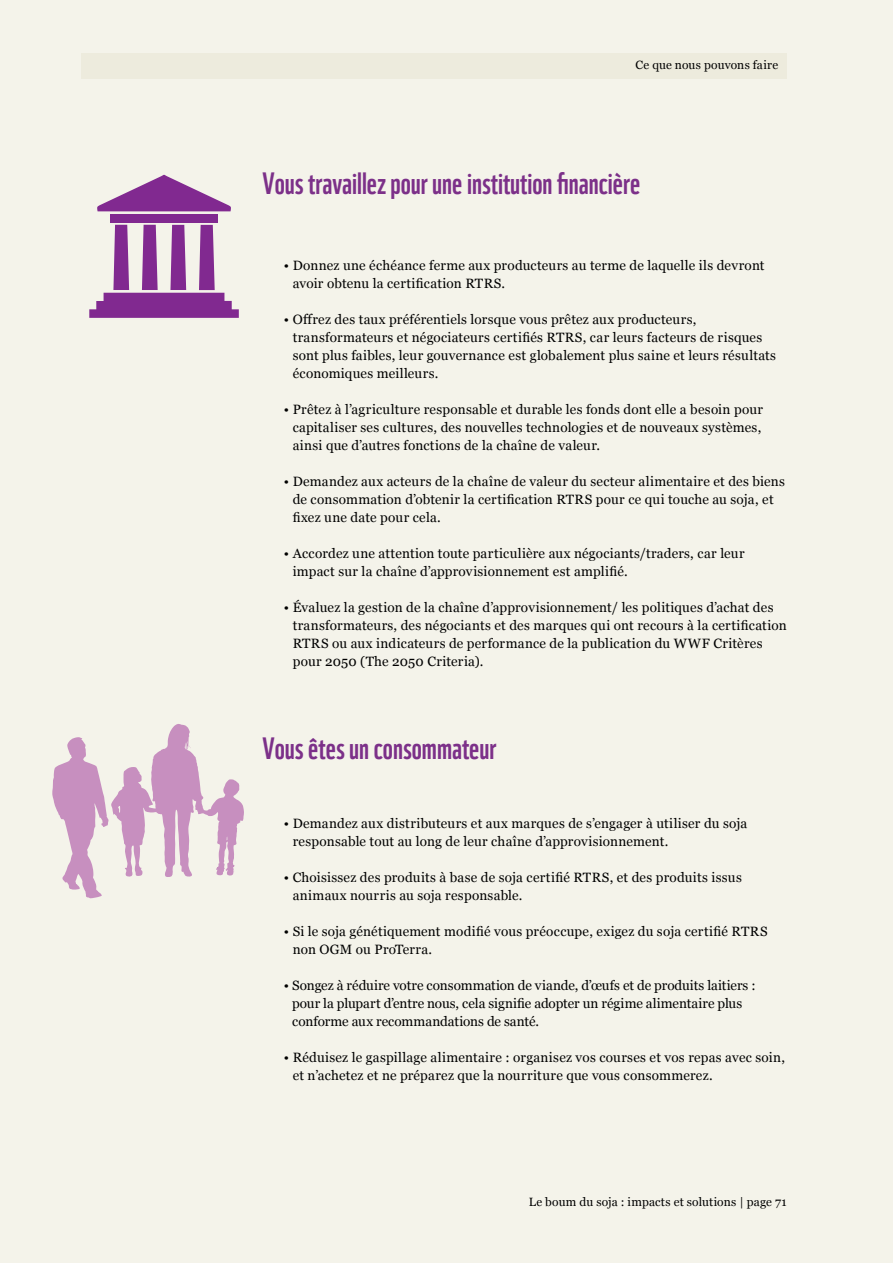
<style>
.page{position:relative;width:893px;height:1263px;background:#f4f3ea}
.page>*{position:absolute;margin:0;border:0;box-sizing:border-box;transform-origin:0 0}
.t1{font:30px "WWF";color:#7c3089}
.t2{font:13.5px/18px "Georgia";letter-spacing:.01em;color:#000}
.t3{font:12px "Georgia";letter-spacing:.015em;color:#000}
</style>
<div class="page">
<div style="left:81px;top:53px;width:706px;height:26px;background:#edebdd"></div>
<svg style="left:97px;top:175px;width:134px;height:36px"></svg>
<div style="left:110px;top:214px;width:108px;height:8px;background:#812990"></div>
<svg style="left:89px;top:225px;width:150px;height:93px"></svg>
<svg style="left:52px;top:724px;width:192px;height:175px"></svg>
<p class="t3" style="left:635px;top:56px;width:144px">Ce que nous pouvons faire</p>
<h1 class="t1" style="left:263px;top:160px;width:380px">Vous travaillez pour une institution financière</h1>
<p class="t2" style="left:293px;top:256px;width:473px;text-indent:-9px">• Donnez une échéance ferme aux producteurs au terme de laquelle ils devront avoir obtenu la certification RTRS.</p>
<p class="t2" style="left:293px;top:310px;width:485px;text-indent:-9px">• Offrez des taux préférentiels lorsque vous prêtez aux producteurs, transformateurs et négociateurs certifiés RTRS, car leurs facteurs de risques sont plus faibles, leur gouvernance est globalement plus saine et leurs résultats économiques meilleurs.</p>
<p class="t2" style="left:293px;top:400px;width:472px;text-indent:-9px">• Prêtez à l’agriculture responsable et durable les fonds dont elle a besoin pour capitaliser ses cultures, des nouvelles technologies et de nouveaux systèmes, ainsi que d’autres fonctions de la chaîne de valeur.</p>
<p class="t2" style="left:293px;top:472px;width:494px;text-indent:-9px">• Demandez aux acteurs de la chaîne de valeur du secteur alimentaire et des biens de consommation d’obtenir la certification RTRS pour ce qui touche au soja, et fixez une date pour cela.</p>
<p class="t2" style="left:293px;top:544px;width:453px;text-indent:-9px">• Accordez une attention toute particulière aux négociants/traders, car leur impact sur la chaîne d’approvisionnement est amplifié.</p>
<p class="t2" style="left:293px;top:598px;width:496px;text-indent:-9px">• Évaluez la gestion de la chaîne d’approvisionnement/ les politiques d’achat des transformateurs, des négociants et des marques qui ont recours à la certification RTRS ou aux indicateurs de performance de la publication du WWF Critères pour 2050 (The 2050 Criteria).</p>
<h1 class="t1" style="left:263px;top:725px;width:236px">Vous êtes un consommateur</h1>
<p class="t2" style="left:293px;top:814px;width:456px;text-indent:-9px">• Demandez aux distributeurs et aux marques de s’engager à utiliser du soja responsable tout au long de leur chaîne d’approvisionnement.</p>
<p class="t2" style="left:293px;top:868px;width:451px;text-indent:-9px">• Choisissez des produits à base de soja certifié RTRS, et des produits issus animaux nourris au soja responsable.</p>
<p class="t2" style="left:293px;top:922px;width:476px;text-indent:-9px">• Si le soja génétiquement modifié vous préoccupe, exigez du soja certifié RTRS non OGM ou ProTerra.</p>
<p class="t2" style="left:292px;top:976px;width:465px;text-indent:-8px">• Songez à réduire votre consommation de viande, d’œufs et de produits laitiers : pour la plupart d’entre nous, cela signifie adopter un régime alimentaire plus conforme aux recommandations de santé.</p>
<p class="t2" style="left:293px;top:1048px;width:494px;text-indent:-9px">• Réduisez le gaspillage alimentaire : organisez vos courses et vos repas avec soin, et n’achetez et ne préparez que la nourriture que vous consommerez.</p>
<p class="t3" style="left:529px;top:1193px;width:259px">Le boum du soja : impacts et solutions | page 71</p>
</div>
